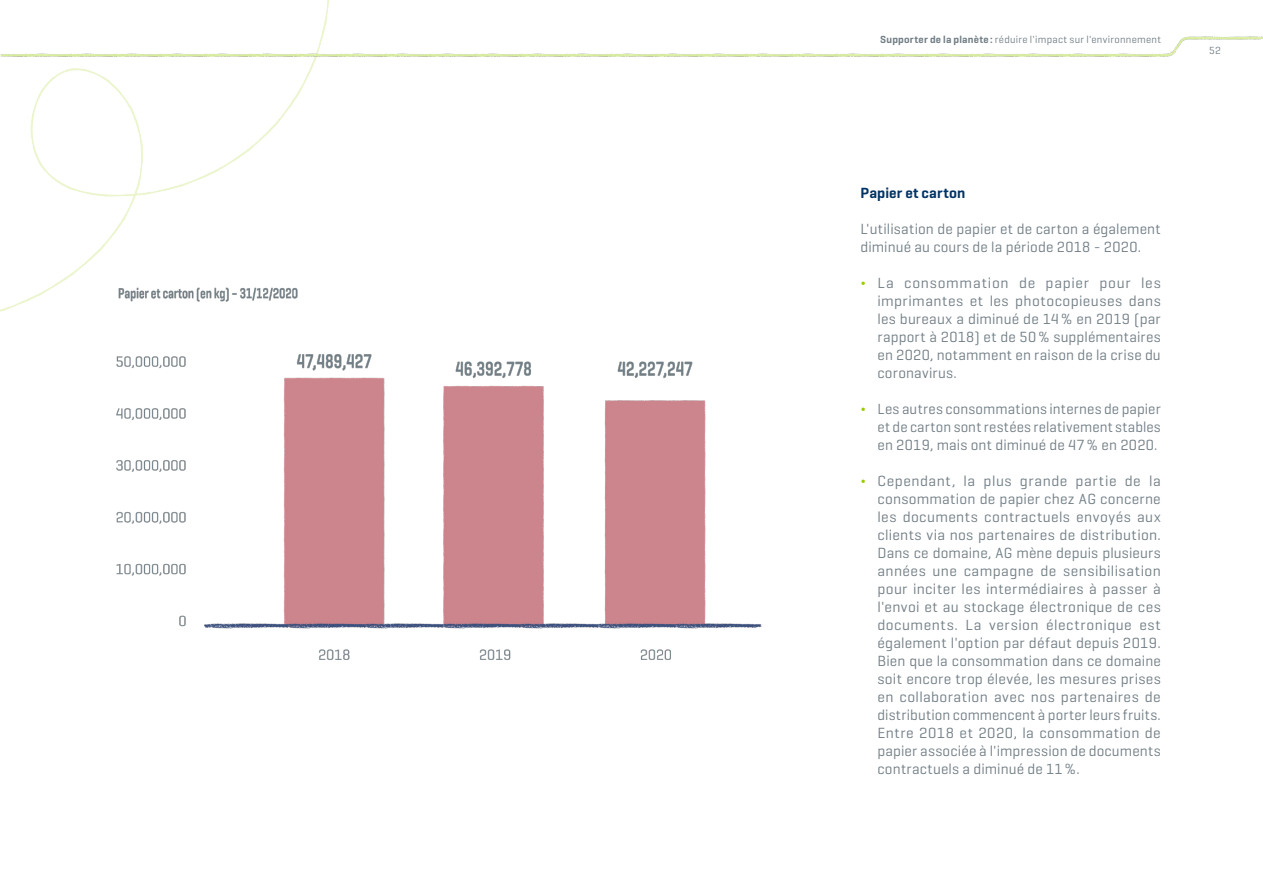
<style>
.page{position:relative;width:1263px;height:893px;background:#fff}
.page>*{position:absolute;margin:0;border:0;box-sizing:border-box;transform-origin:0 0}
.t1{font:15px/18px "Geogrotesque";letter-spacing:.01em;color:#717e85;text-align:justify}
.t2{font:600 15px "Geogrotesque";letter-spacing:.005em;color:#036}
.t3{font:10.5px "Geogrotesque";letter-spacing:.025em;color:#717e85}
.s1{font-weight:600}
.s2{color:#9c0}
</style>
<div class="page">
<img style="left:116px;top:354px;width:646px;height:306px">
<img style="left:0;top:0;width:329px;height:312px">
<img style="left:0;top:23px;width:1263px;height:51px">
<p class="t3" style="left:880px;top:33px;width:282px"><span class="s1">Supporter de la planète:</span> réduire l'impact sur l'environnement</p>
<p class="t3" style="left:1209px;top:44px;width:13px">52</p>
<p class="t2" style="left:860px;top:184px;width:106px">Papier et carton</p>
<p class="t1" style="left:860px;top:219px;width:302px">L'utilisation de papier et de carton a également diminué au cours de la période 2018 - 2020.</p>
<p class="t1" style="left:877px;top:273px;width:285px;text-indent:-17px"><span class="s2">¬</span> La consommation de papier pour les imprimantes et les photocopieuses dans les bureaux a diminué de 14% en 2019 (par rapport à 2018) et de 50% supplémentaires en 2020, notamment en raison de la crise du coronavirus.</p>
<p class="t1" style="left:877px;top:399px;width:285px;text-indent:-17px"><span class="s2">¬</span> Les autres consommations internes de papier et de carton sont restées relativement stables en 2019, mais ont diminué de 47% en 2020.</p>
<p class="t1" style="left:877px;top:471px;width:285px;text-indent:-17px"><span class="s2">¬</span> Cependant, la plus grande partie de la consommation de papier chez AG concerne les documents contractuels envoyés aux clients via nos partenaires de distribution.<br>Dans ce domaine, AG mène depuis plusieurs années une campagne de sensibilisation pour inciter les intermédiaires à passer à l'envoi et au stockage électronique de ces documents. La version électronique est également l'option par défaut depuis 2019.<br>Bien que la consommation dans ce domaine soit encore trop élevée, les mesures prises en collaboration avec nos partenaires de distribution commencent à porter leurs fruits.<br>Entre 2018 et 2020, la consommation de papier associée à l'impression de documents contractuels a diminué de 11%.</p>
</div>
